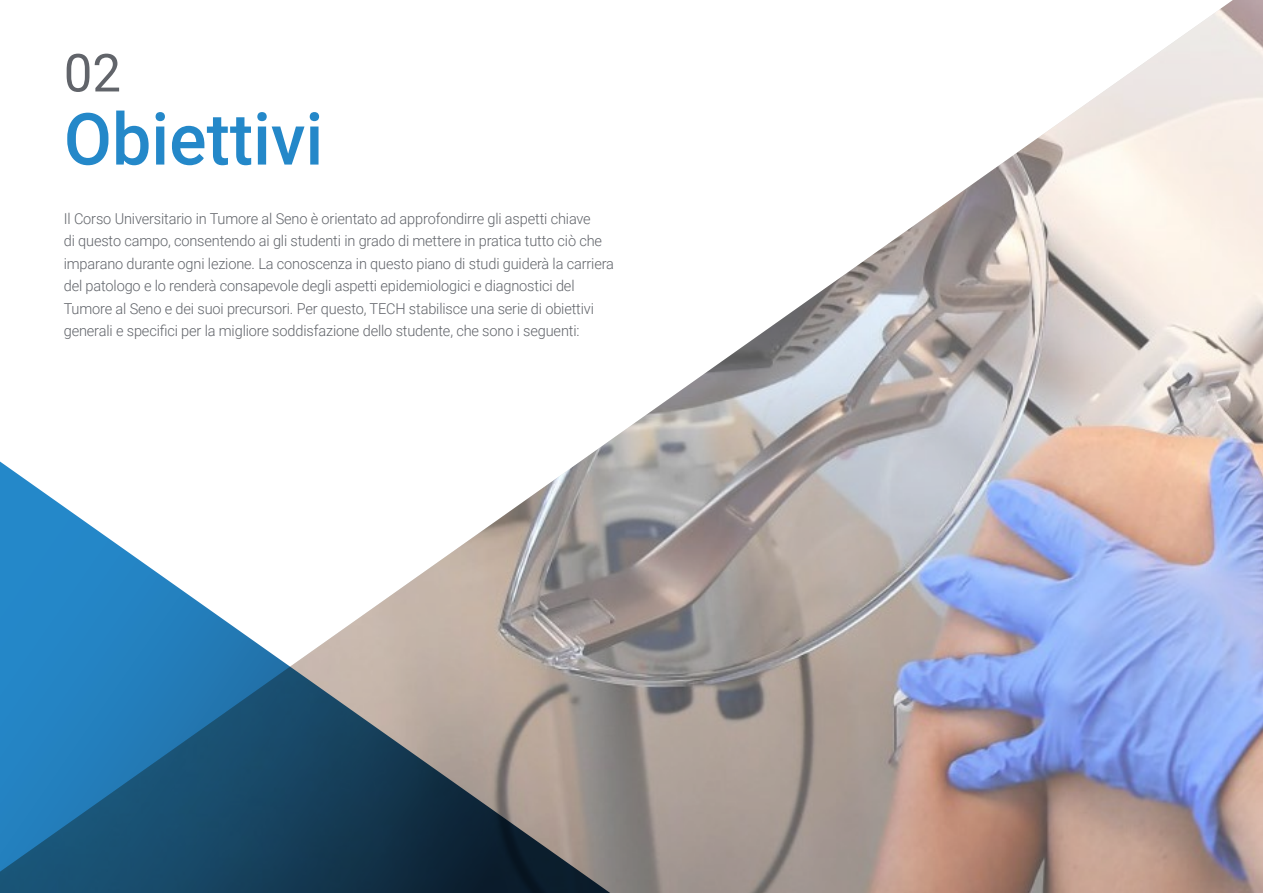
<style>
.page{position:relative;width:1263px;height:893px;background:#fff}
.page>*{position:absolute;margin:0;border:0;box-sizing:border-box;transform-origin:0 0}
.t1{font:500 72px "Roboto";color:#2488c9}
.t2{font:52.5px "Roboto";color:#61646a}
.t3{font:300 15px/22.5px "Roboto";letter-spacing:-.01em;color:#61646a}
</style>
<div class="page">
<img style="left:602px;top:0;width:661px;height:893px">
<svg style="left:0;top:446px;width:640px;height:447px"></svg>
<h2 class="t2" style="left:64px;top:36px;width:59px">02</h2>
<h1 class="t1" style="left:64px;top:89px;width:261px">Obiettivi</h1>
<p class="t3" style="left:64px;top:207px;width:552px">Il Corso Universitario in Tumore al Seno è orientato ad approfondirre gli aspetti chiave<br>di questo campo, consentendo ai gli studenti in grado di mettere in pratica tutto ciò che imparano durante ogni lezione. La conoscenza in questo piano di studi guiderà la carriera del patologo e lo renderà consapevole degli aspetti epidemiologici e diagnostici del Tumore al Seno e dei suoi precursori. Per questo, TECH stabilisce una serie di obiettivi generali e specifici per la migliore soddisfazione dello studente, che sono i seguenti:</p>
</div>
